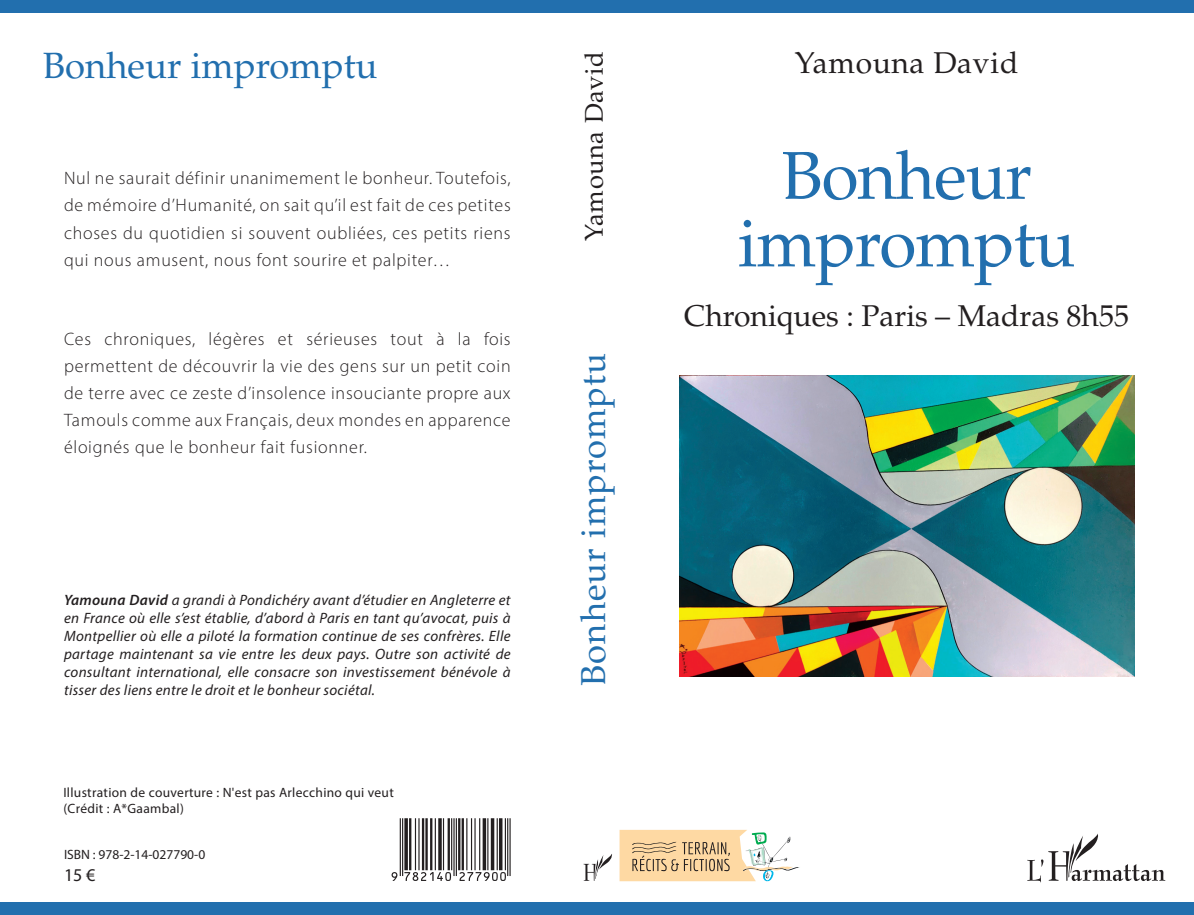
<style>
.page{position:relative;width:1194px;height:915px;background:#fff}
.page>*{position:absolute;margin:0;border:0;box-sizing:border-box;transform-origin:0 0}
.t1{font:67.5px/67.5px "Palatino LT Std";letter-spacing:-.015em;color:#226fae;text-align:center}
.t2{font:36.45px "Palatino LT Std";color:#226fae}
.t3{font:34.5px "Palatino LT Std";letter-spacing:.03em;color:#226fae}
.t4{font:30px "Palatino LT Std";color:#231f20}
.t5{font:30px "Palatino LT Std";letter-spacing:.02em;color:#231f20}
.t6{font:25.5px "Palatino LT Std";letter-spacing:.02em;color:#231f20}
.t7{font:300 18px/27px "Myriad Pro";letter-spacing:.04em;color:#231f20;text-align:justify}
.t8{font:18px "Myriad Pro";color:#231f20}
.t9{font:italic 15px/18px "Myriad Pro";letter-spacing:.02em;color:#231f20;text-align:justify}
.t10{font:13.5px/16.2px "Myriad Pro";letter-spacing:.02em;color:#231f20}
.t11{font:13.5px "Myriad Pro";color:#231f20}
.s1{font-weight:600}
</style>
<div class="page">
<div style="left:0;top:0;width:630px;height:13px;background:#226fae"></div>
<div style="left:0;top:901px;width:630px;height:13px;background:#226fae"></div>
<div style="left:619px;top:0;width:575px;height:13px;background:#226fae"></div>
<div style="left:622px;top:901px;width:572px;height:13px;background:#226fae"></div>
<svg style="left:583px;top:854px;width:29px;height:26px"></svg>
<svg style="left:1027px;top:833px;width:138px;height:49px"></svg>
<svg style="left:619px;top:829px;width:181px;height:52px"></svg>
<hr style="left:509px;top:817px;width:1px;height:58px;background:#231f20">
<hr style="left:507px;top:817px;width:1px;height:58px;background:#231f20">
<hr style="left:505px;top:817px;width:1px;height:52px;background:#231f20">
<hr style="left:499px;top:817px;width:3px;height:52px;background:#231f20">
<hr style="left:496px;top:817px;width:2px;height:52px;background:#231f20">
<hr style="left:491px;top:817px;width:3px;height:52px;background:#231f20">
<hr style="left:487px;top:817px;width:1px;height:52px;background:#231f20">
<svg style="left:482px;top:818px;width:4px;height:51px"></svg>
<hr style="left:479px;top:817px;width:1px;height:52px;background:#231f20">
<hr style="left:474px;top:817px;width:1px;height:52px;background:#231f20">
<hr style="left:471px;top:817px;width:1px;height:52px;background:#231f20">
<hr style="left:466px;top:817px;width:1px;height:52px;background:#231f20">
<hr style="left:461px;top:817px;width:3px;height:52px;background:#231f20">
<hr style="left:458px;top:817px;width:2px;height:52px;background:#231f20">
<hr style="left:456px;top:817px;width:1px;height:58px;background:#231f20">
<hr style="left:453px;top:817px;width:1px;height:58px;background:#231f20">
<hr style="left:451px;top:817px;width:1px;height:52px;background:#231f20">
<hr style="left:447px;top:817px;width:3px;height:52px;background:#231f20">
<hr style="left:443px;top:817px;width:1px;height:52px;background:#231f20">
<svg style="left:438px;top:818px;width:4px;height:51px"></svg>
<hr style="left:435px;top:817px;width:1px;height:52px;background:#231f20">
<hr style="left:430px;top:817px;width:2px;height:52px;background:#231f20">
<hr style="left:425px;top:817px;width:3px;height:52px;background:#231f20">
<hr style="left:422px;top:817px;width:2px;height:52px;background:#231f20">
<hr style="left:418px;top:817px;width:1px;height:52px;background:#231f20">
<hr style="left:415px;top:817px;width:1px;height:52px;background:#231f20">
<hr style="left:409px;top:817px;width:2px;height:52px;background:#231f20">
<svg style="left:404px;top:818px;width:4px;height:51px"></svg>
<hr style="left:402px;top:817px;width:1px;height:58px;background:#231f20">
<hr style="left:400px;top:817px;width:1px;height:58px;background:#231f20">
<svg style="left:391px;top:871px;width:115px;height:9px"></svg>
<img style="left:679px;top:375px;width:455px;height:301px">
<h2 class="t2" style="left:43px;top:44px;width:336px">Bonheur impromptu</h2>
<h3 class="t5" style="left:795px;top:45px;width:225px">Yamouna David</h3>
<h3 class="t6" style="left:579px;top:241px;width:191px;rotate:-90deg">Yamouna David</h3>
<h1 class="t1" style="left:738px;top:143px;width:339px">Bonheur impromptu</h1>
<h3 class="t4" style="left:684px;top:298px;width:446px">Chroniques : Paris – Madras 8h55</h3>
<p class="t7" style="left:64px;top:165px;width:448px">Nul ne saurait définir unanimement le bonheur. Toutefois, de mémoire d’Humanité, on sait qu’il est fait de ces petites choses du quotidien si souvent oubliées, ces petits riens qui nous amusent, nous font sourire et palpiter…</p>
<p class="t7" style="left:64px;top:325px;width:448px">Ces chroniques, légères et sérieuses tout à la fois permettent de découvrir la vie des gens sur un petit coin de terre avec ce zeste d’insolence insouciante propre aux Tamouls comme aux Français, deux mondes en apparence éloignés que le bonheur fait fusionner.</p>
<h3 class="t3" style="left:573px;top:685px;width:334px;rotate:-90deg">Bonheur impromptu</h3>
<p class="t9" style="left:64px;top:590px;width:448px"><span class="s1">Yamouna David</span> a grandi à Pondichéry avant d’étudier en Angleterre et en France où elle s’est établie, d’abord à Paris en tant qu’avocat, puis à Montpellier où elle a piloté la formation continue de ses confrères. Elle partage maintenant sa vie entre les deux pays. Outre son activité de consultant international, elle consacre son investissement bénévole à tisser des liens entre le droit et le bonheur sociétal.</p>
<p class="t10" style="left:63px;top:783px;width:332px">Illustration de couverture : N'est pas Arlecchino qui veut (Crédit : A*Gaambal)</p>
<p class="t11" style="left:64px;top:846px;width:143px">ISBN : 978-2-14-027790-0</p>
<p class="t8" style="left:64px;top:863px;width:33px">15 €</p>
</div>
